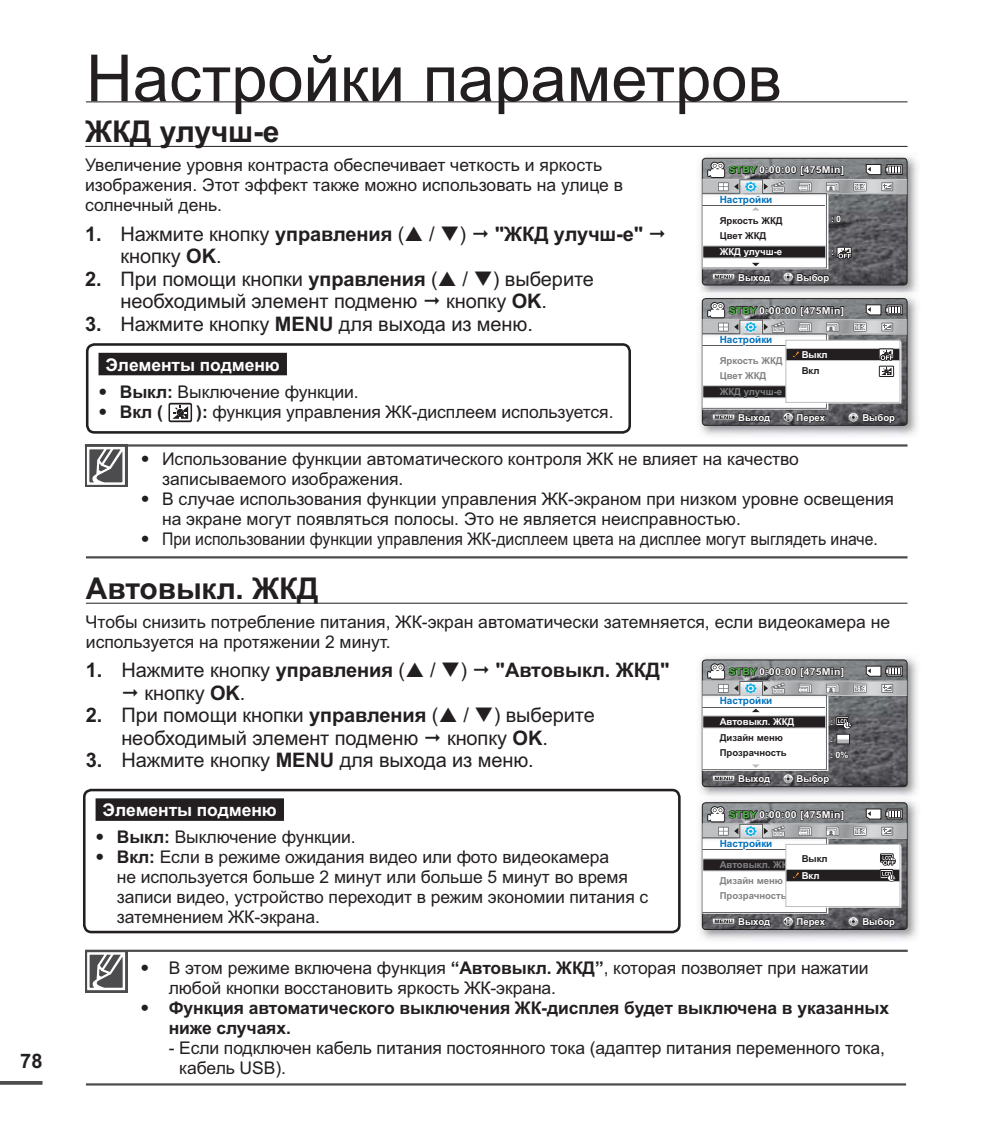
<style>
.page{position:relative;width:993px;height:1135px;background:#fff}
.page>*{position:absolute;margin:0;border:0;box-sizing:border-box;transform-origin:0 0}
.t1{font:65px "Arial";color:#231f20}
.t2{font:700 30px "Arial";letter-spacing:-.005em;color:#231f20}
.t3{font:20px/22.5px "Arial";letter-spacing:-.005em;color:#231f20}
.t4{font:700 20px "Arial";letter-spacing:-.005em;color:#231f20}
.t5{font:17.5px/20px "Arial";letter-spacing:-.005em;color:#231f20}
.t6{font:700 17.5px/20px "Arial";letter-spacing:-.005em;color:#231f20}
.t7{font:100 17.5px/20px "Helvetica Neue";color:#231f20}
.t8{font:700 10px "Arial";color:#0071bc}
.t9{font:700 9.5px "Arial";color:#fff}
.t10{font:700 9.5px "Arial";letter-spacing:.02em;color:#fff;scale:1.1 1}
.t11{font:700 9.5px/15.5px "Arial";color:#808285}
.t12{font:700 9.5px/15.5px "Arial";color:#231f20}
.t13{font:700 9px/15.8px "Arial";color:#fff}
.s1{font-weight:700}
.s2{color:#50b848}
.s3{font-weight:700;color:#fff}
</style>
<div class="page">
<svg style="left:0;top:1081px;width:43px;height:4px"></svg>
<hr style="left:86px;top:101px;width:821px;height:1px;background:#231f20">
<hr style="left:85px;top:146px;width:822px;height:1px;background:#231f20">
<hr style="left:86px;top:603px;width:821px;height:1px;background:#231f20">
<div style="left:83px;top:789px;width:597px;height:144px;border:3px solid #231f20;border-radius:7px"></div>
<div style="left:96px;top:798px;width:188px;height:23px;background:#231f20"></div>
<div style="left:86px;top:343px;width:545px;height:91px;border:3px solid #231f20;border-radius:7px"></div>
<div style="left:98px;top:353px;width:189px;height:22px;background:#231f20"></div>
<svg style="left:169px;top:404px;width:22px;height:17px"></svg>
<div style="left:168px;top:403px;width:24px;height:19px;border:2px solid #231f20"></div>
<svg style="left:172px;top:406px;width:16px;height:13px"></svg>
<hr style="left:86px;top:556px;width:821px;height:2px;background:#4c4c4e">
<hr style="left:85px;top:444px;width:822px;height:3px;background:#4c4c4e">
<div style="left:85px;top:445px;width:42px;height:42px;background:#4c4c4e"></div>
<svg style="left:86px;top:446px;width:39px;height:39px"></svg>
<hr style="left:86px;top:1083px;width:820px;height:3px;background:#4c4c4e">
<hr style="left:85px;top:950px;width:822px;height:2px;background:#4c4c4e">
<div style="left:85px;top:950px;width:43px;height:42px;background:#4c4c4e"></div>
<svg style="left:87px;top:952px;width:39px;height:39px"></svg>
<img style="left:700px;top:156px;width:218px;height:136px">
<svg style="left:702px;top:158px;width:205px;height:126px"></svg>
<img style="left:700px;top:298px;width:218px;height:138px">
<div style="left:702px;top:298px;width:205px;height:128px;border:1px solid #231f20;border-radius:3px"></div>
<svg style="left:702px;top:299px;width:205px;height:125px"></svg>
<img style="left:700px;top:657px;width:218px;height:139px">
<svg style="left:702px;top:660px;width:205px;height:125px"></svg>
<img style="left:700px;top:800px;width:218px;height:140px">
<div style="left:702px;top:802px;width:205px;height:128px;border:1px solid #231f20;border-radius:3px"></div>
<svg style="left:702px;top:803px;width:205px;height:125px"></svg>
<p class="t4" style="left:20px;top:1054px;width:24px">78</p>
<h1 class="t1" style="left:86px;top:55px;width:697px">Настройки параметров</h1>
<h2 class="t2" style="left:85px;top:121px;width:196px">ЖКД улучш-е</h2>
<p class="t5" style="left:85px;top:157px;width:539px">Увеличение уровня контраста обеспечивает четкость и яркость изображения. Этот эффект также можно использовать на улице в солнечный день.</p>
<p class="t3" style="left:85px;top:224px;width:382px"><span class="s1">1.</span> Нажмите кнопку <span class="s1">управления</span> ( / )</p>
<p class="t4" style="left:495px;top:226px;width:150px">"ЖКД улучш-е"</p>
<p class="t3" style="left:121px;top:247px;width:102px">кнопку <span class="s1">OK</span>.</p>
<p class="t3" style="left:121px;top:269px;width:475px;text-indent:-35px"><span class="s1">2.</span> При помощи кнопки <span class="s1">управления</span> ( / ) выберите необходимый элемент подменю</p>
<p class="t10" style="left:729px;top:166px;width:106px"><span class="s2">STBY</span> 0:00:00 [475Min]</p>
<p class="t8" style="left:719px;top:196px;width:54px">Настройки</p>
<p class="t13" style="left:831px;top:212px;width:11px">:0</p>
<p class="t12" style="left:719px;top:213px;width:64px">Яркость ЖКД<br>Цвет ЖКД</p>
<p class="t9" style="left:738px;top:274px;width:33px">Выход</p>
<p class="t9" style="left:719px;top:248px;width:64px">ЖКД улучш-е</p>
<p class="t13" style="left:831px;top:245px;width:4px">:</p>
<p class="t9" style="left:796px;top:274px;width:34px">Выбор</p>
<p class="t3" style="left:446px;top:292px;width:102px">кнопку <span class="s1">OK</span>.</p>
<p class="t3" style="left:85px;top:314px;width:449px"><span class="s1">3.</span> Нажмите кнопку <span class="s1">MENU</span> для выхода из меню.</p>
<p class="t10" style="left:729px;top:307px;width:106px"><span class="s2">STBY</span> 0:00:00 [475Min]</p>
<p class="t8" style="left:719px;top:336px;width:54px">Настройки</p>
<p class="t5" style="left:120px;top:353px;width:240px;line-height:27px;text-indent:-14px"><span class="s3">Элементы подменю<br></span><span class="s1">Выкл:</span> Выключение функции.</p>
<p class="t6" style="left:120px;top:403px;width:45px">Вкл (</p>
<p class="t5" style="left:196px;top:403px;width:419px"><span class="s1">):</span> функция управления ЖК-дисплеем используется.</p>
<p class="t7" style="left:98px;top:383px;width:10px">• •</p>
<p class="t11" style="left:719px;top:354px;width:64px">Яркость ЖКД<br>Цвет ЖКД</p>
<p class="t11" style="left:719px;top:385px;width:64px">ЖКД улучш-е</p>
<p class="t9" style="left:801px;top:351px;width:28px">Выкл</p>
<p class="t12" style="left:801px;top:364px;width:19px">Вкл</p>
<p class="t9" style="left:738px;top:414px;width:33px">Выход</p>
<p class="t9" style="left:796px;top:414px;width:30px">Перех</p>
<p class="t9" style="left:862px;top:414px;width:34px">Выбор</p>
<p class="t7" style="left:141px;top:450px;width:10px">•</p>
<p class="t7" style="left:141px;top:490px;width:10px">•</p>
<p class="t7" style="left:141px;top:530px;width:10px">•</p>
<p class="t5" style="left:162px;top:450px;width:733px">Использование функции автоматического контроля ЖК не влияет на качество записываемого изображения.<br>В случае использования функции управления ЖК-экраном при низком уровне освещения на экране могут появляться полосы. Это не является неисправностью.<br>При использовании функции управления ЖК-дисплеем цвета на дисплее могут выглядеть иначе.</p>
<h2 class="t2" style="left:86px;top:578px;width:234px">Автовыкл. ЖКД</h2>
<p class="t5" style="left:86px;top:614px;width:805px">Чтобы снизить потребление питания, ЖК-экран автоматически затемняется, если видеокамера не используется на протяжении 2 минут.</p>
<p class="t3" style="left:86px;top:661px;width:382px"><span class="s1">1.</span> Нажмите кнопку <span class="s1">управления</span> ( / )</p>
<p class="t4" style="left:495px;top:663px;width:175px">"Автовыкл. ЖКД"</p>
<p class="t3" style="left:145px;top:684px;width:102px">кнопку <span class="s1">OK</span>.</p>
<p class="t3" style="left:121px;top:706px;width:475px;text-indent:-35px"><span class="s1">2.</span> При помощи кнопки <span class="s1">управления</span> ( / ) выберите необходимый элемент подменю</p>
<p class="t10" style="left:729px;top:668px;width:106px"><span class="s2">STBY</span> 0:00:00 [475Min]</p>
<p class="t8" style="left:719px;top:697px;width:54px">Настройки</p>
<p class="t9" style="left:719px;top:718px;width:76px">Автовыкл. ЖКД</p>
<p class="t12" style="left:719px;top:731px;width:65px">Дизайн меню</p>
<p class="t9" style="left:738px;top:775px;width:33px">Выход</p>
<p class="t13" style="left:830px;top:715px;width:4px">:</p>
<p class="t3" style="left:447px;top:729px;width:102px">кнопку <span class="s1">OK</span>.</p>
<p class="t3" style="left:86px;top:751px;width:449px"><span class="s1">3.</span> Нажмите кнопку <span class="s1">MENU</span> для выхода из меню.</p>
<p class="t5" style="left:117px;top:798px;width:240px;line-height:27px;text-indent:-14px"><span class="s3">Элементы подменю<br></span><span class="s1">Выкл:</span> Выключение функции.</p>
<p class="t5" style="left:117px;top:849px;width:533px"><span class="s1">Вкл:</span> Если в режиме ожидания видео или фото видеокамера<br>не используется больше 2 минут или больше 5 минут во время записи видео, устройство переходит в режим экономии питания с затемнением ЖК-экрана.</p>
<p class="t13" style="left:830px;top:732px;width:19px">: :0%</p>
<p class="t12" style="left:719px;top:746px;width:69px">Прозрачность</p>
<p class="t9" style="left:796px;top:775px;width:34px">Выбор</p>
<p class="t10" style="left:729px;top:811px;width:106px"><span class="s2">STBY</span> 0:00:00 [475Min]</p>
<p class="t7" style="left:96px;top:829px;width:10px">• •</p>
<p class="t8" style="left:719px;top:840px;width:54px">Настройки</p>
<p class="t12" style="left:801px;top:852px;width:28px">Выкл</p>
<p class="t9" style="left:801px;top:872px;width:19px">Вкл</p>
<p class="t11" style="left:719px;top:858px;width:76px">Автовыкл. ЖКД<br>Дизайн меню</p>
<p class="t11" style="left:719px;top:889px;width:69px">Прозрачность</p>
<p class="t9" style="left:738px;top:918px;width:33px">Выход</p>
<p class="t9" style="left:796px;top:918px;width:30px">Перех</p>
<p class="t9" style="left:862px;top:918px;width:34px">Выбор</p>
<p class="t7" style="left:140px;top:959px;width:10px">•</p>
<p class="t7" style="left:140px;top:999px;width:10px">•</p>
<p class="t5" style="left:169px;top:959px;width:701px">В этом режиме включена функция <span class="s1">“Автовыкл. ЖКД”</span>, которая позволяет при нажатии любой кнопки восстановить яркость ЖК-экрана.</p>
<p class="t6" style="left:169px;top:999px;width:722px">Функция автоматического выключения ЖК-дисплея будет выключена в указанных ниже случаях.</p>
<p class="t5" style="left:179px;top:1039px;width:707px;text-indent:-11px">- Если подключен кабель питания постоянного тока (адаптер питания переменного тока, кабель USB).</p>
</div>
